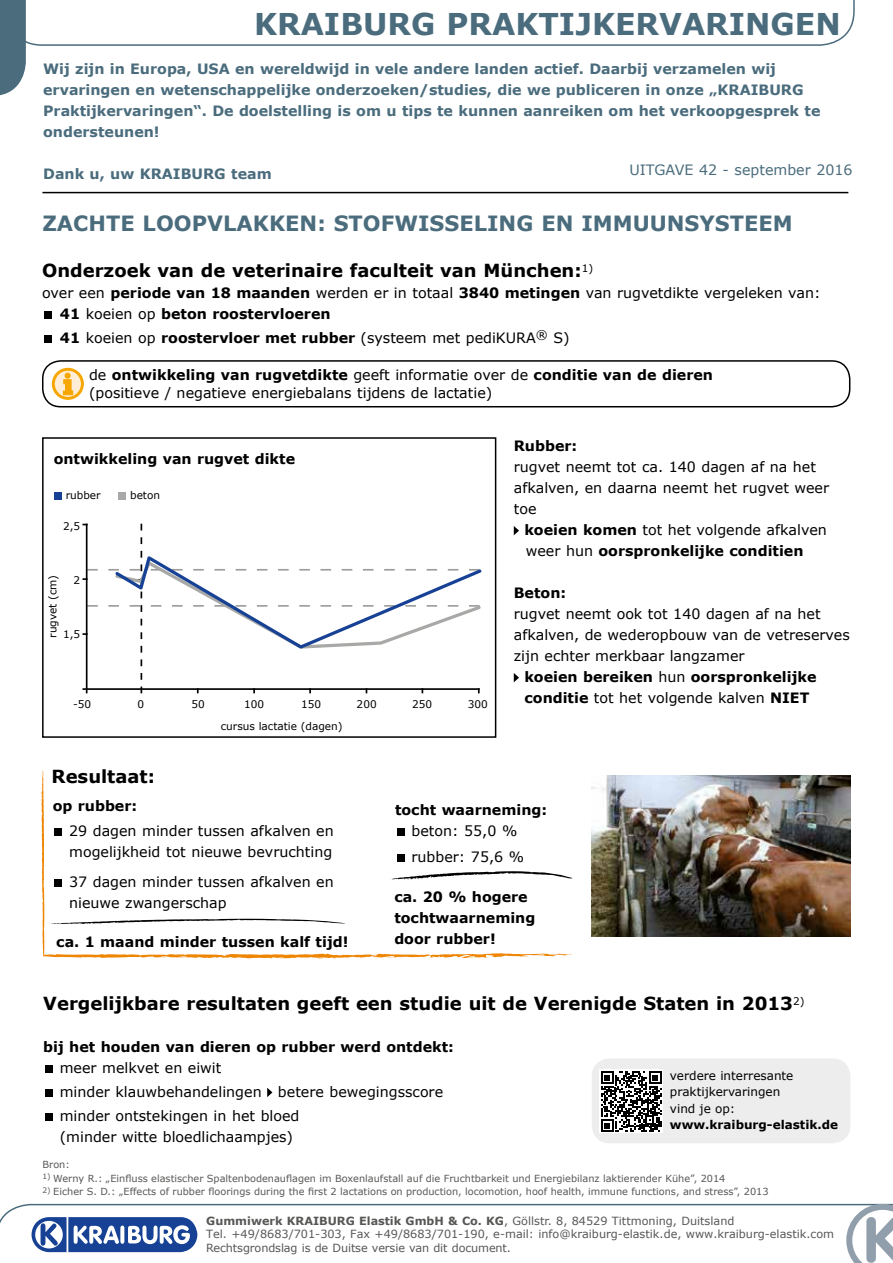
<style>
.page{position:relative;width:893px;height:1263px;background:#fff}
.page>*{position:absolute;margin:0;border:0;box-sizing:border-box;transform-origin:0 0}
.t1{font:700 30px "Verdana";color:#4a6c7d}
.t2{font:700 21px "Verdana";color:#4a6c7d}
.t3{font:700 18px "Verdana";color:#000}
.t4{font:14.25px/21px "Verdana";color:#000}
.t5{font:700 14.25px/21px "Verdana";color:#000}
.t6{font:700 14.25px/21px "Verdana";color:#4a6c7d}
.t7{font:14.25px "Verdana";color:#4a6c7d}
.t8{font:12px/16.5px "Verdana";color:#000}
.t9{font:700 12px "Verdana";color:#000}
.t10{font:11.25px/13.5px "Verdana";color:#575756}
.t11{font:10.5px "Verdana";color:#000}
.t12{font:9.75px "Verdana";color:#575756}
.s1{font-weight:700}
.s2{font-weight:400}
</style>
<div class="page">
<svg style="left:0;top:0;width:855px;height:96px"></svg>
<svg style="left:872px;top:1203px;width:21px;height:1px"></svg>
<svg style="left:0;top:1204px;width:846px;height:20px"></svg>
<svg style="left:846px;top:1204px;width:47px;height:59px"></svg>
<svg style="left:30px;top:1215px;width:169px;height:38px"></svg>
<div style="left:44px;top:311px;width:8px;height:8px;background:#000"></div>
<div style="left:44px;top:335px;width:8px;height:8px;background:#000"></div>
<hr style="left:42px;top:192px;width:806px;height:1px;background:#000">
<div style="left:119px;top:492px;width:7px;height:8px;background:#a8a8a7"></div>
<div style="left:54px;top:492px;width:8px;height:8px;background:#164194"></div>
<div style="left:42px;top:437px;width:454px;height:301px;border:2px solid #000"></div>
<svg style="left:514px;top:526px;width:5px;height:9px"></svg>
<svg style="left:514px;top:673px;width:5px;height:9px"></svg>
<img style="left:592px;top:775px;width:258px;height:161px">
<svg style="left:41px;top:770px;width:532px;height:189px"></svg>
<div style="left:45px;top:1065px;width:8px;height:8px;background:#000"></div>
<div style="left:45px;top:1089px;width:8px;height:8px;background:#000"></div>
<svg style="left:267px;top:1088px;width:5px;height:9px"></svg>
<div style="left:45px;top:1113px;width:8px;height:8px;background:#000"></div>
<div style="left:592px;top:1058px;width:258px;height:85px;background:#ededed;border-radius:18px"></div>
<svg style="left:599px;top:1069px;width:64px;height:64px"></svg>
<div style="left:42px;top:360px;width:808px;height:47px;border:2px solid #000;border-radius:18px"></div>
<svg style="left:53px;top:369px;width:29px;height:29px"></svg>
<div style="left:52px;top:368px;width:32px;height:32px;border:3px solid #f7a600;border-radius:50%"></div>
<svg style="left:63px;top:373px;width:10px;height:22px"></svg>
<svg style="left:82px;top:524px;width:400px;height:169px"></svg>
<svg style="left:601px;top:1071px;width:60px;height:61px;background:#6b6b6b"></svg>
<h1 class="t1" style="left:254px;top:3px;width:588px">KRAIBURG PRAKTIJKERVARINGEN</h1>
<p class="t6" style="left:43px;top:58px;width:779px">Wij zijn in Europa, USA en wereldwijd in vele andere landen actief. Daarbij verzamelen wij ervaringen en wetenschappelijke onderzoeken/studies, die we publiceren in onze „KRAIBURG Praktijkervaringen“. De doelstelling is om u tips te kunnen aanreiken om het verkoopgesprek te ondersteunen!</p>
<p class="t6" style="left:43px;top:163px;width:230px">Dank u, uw KRAIBURG team</p>
<p class="t7" style="left:629px;top:160px;width:225px">UITGAVE 42 - september 2016</p>
<h2 class="t2" style="left:42px;top:208px;width:752px">ZACHTE LOOPVLAKKEN: STOFWISSELING EN IMMUUNSYSTEEM</h2>
<p class="t3" style="left:42px;top:258px;width:553px">Onderzoek van de veterinaire faculteit van München:<sup>1)</sup></p>
<p class="t4" style="left:60px;top:283px;width:762px;text-indent:-18px">over een <span class="s1">periode van 18 maanden</span> werden er in totaal <span class="s1">3840 metingen</span> van rugvetdikte vergeleken van:<br><span class="s1">41</span> koeien op <span class="s1">beton roostervloeren</span></p>
<p class="t4" style="left:60px;top:328px;width:511px"><span class="s1">41</span> koeien op <span class="s1">roostervloer met rubber</span> (systeem met pediKURA<sup>®</sup> S)</p>
<p class="t4" style="left:89px;top:365px;width:625px;line-height:18px">de <span class="s1">ontwikkeling van rugvetdikte</span> geeft informatie over de <span class="s1">conditie van de dieren </span>(positieve / negatieve energiebalans tijdens de lactatie)</p>
<p class="t5" style="left:54px;top:447px;width:243px">ontwikkeling van rugvet dikte</p>
<p class="t11" style="left:66px;top:488px;width:36px">rubber</p>
<p class="t11" style="left:130px;top:488px;width:31px">beton</p>
<p class="t11" style="left:63px;top:519px;width:19px">2,5</p>
<p class="t11" style="left:46px;top:638px;width:65px;rotate:-90deg">rugvet (cm)</p>
<p class="t11" style="left:74px;top:573px;width:8px">2</p>
<p class="t11" style="left:63px;top:627px;width:19px">1,5</p>
<p class="t11" style="left:73px;top:697px;width:20px">-50</p>
<p class="t11" style="left:138px;top:697px;width:8px">0</p>
<p class="t11" style="left:192px;top:697px;width:15px">50</p>
<p class="t11" style="left:244px;top:697px;width:22px">100</p>
<p class="t11" style="left:301px;top:697px;width:22px">150</p>
<p class="t11" style="left:357px;top:697px;width:22px">200</p>
<p class="t11" style="left:412px;top:697px;width:22px">250</p>
<p class="t11" style="left:468px;top:697px;width:22px">300</p>
<p class="t3" style="left:52px;top:764px;width:105px">Resultaat:</p>
<p class="t11" style="left:221px;top:718px;width:123px">cursus lactatie (dagen)</p>
<p class="t5" style="left:514px;top:435px;width:65px">Rubber:</p>
<p class="t4" style="left:514px;top:456px;width:317px">rugvet neemt tot ca. 140 dagen af na het afkalven, en daarna neemt het rugvet weer toe</p>
<p class="t5" style="left:524px;top:519px;width:304px">koeien komen <span class="s2">tot het volgende afkalven weer hun</span> oorspronkelijke conditien</p>
<p class="t5" style="left:514px;top:582px;width:54px">Beton:</p>
<p class="t4" style="left:514px;top:603px;width:308px">rugvet neemt ook tot 140 dagen af na het</p>
<p class="t4" style="left:514px;top:624px;width:338px">afkalven, de wederopbouw van de vetreserves</p>
<p class="t4" style="left:514px;top:645px;width:232px">zijn echter merkbaar langzamer</p>
<p class="t5" style="left:524px;top:666px;width:294px">koeien bereiken <span class="s2">hun</span> oorspronkelijke</p>
<p class="t4" style="left:524px;top:687px;width:286px"><span class="s1">conditie</span> tot het volgende kalven <span class="s1">NIET</span></p>
<p class="t5" style="left:53px;top:794px;width:86px">op rubber:</p>
<p class="t4" style="left:69px;top:820px;width:266px">29 dagen minder tussen afkalven en mogelijkheid tot nieuwe bevruchting</p>
<p class="t4" style="left:69px;top:871px;width:266px">37 dagen minder tussen afkalven en nieuwe zwangerschap</p>
<p class="t5" style="left:56px;top:931px;width:294px">ca. 1 maand minder tussen kalf tijd!</p>
<p class="t5" style="left:395px;top:799px;width:154px">tocht waarneming:</p>
<p class="t4" style="left:411px;top:818px;width:114px;line-height:25.5px">beton: 55,0 % rubber: 75,6 %</p>
<p class="t5" style="left:394px;top:886px;width:143px">ca. 20 % hogere tochtwaarneming door rubber!</p>
<p class="t3" style="left:43px;top:991px;width:763px">Vergelijkbare resultaten geeft een studie uit de Verenigde Staten in 2013<sup>2)</sup></p>
<p class="t5" style="left:43px;top:1036px;width:412px">bij het houden van dieren op rubber werd ontdekt:</p>
<p class="t4" style="left:60px;top:1056px;width:385px;line-height:24px">meer melkvet en eiwit<br>minder klauwbehandelingen betere bewegingsscore minder ontstekingen in het bloed</p>
<p class="t4" style="left:60px;top:1126px;width:235px">(minder witte bloedlichaampjes)</p>
<p class="t12" style="left:43px;top:1158px;width:29px">Bron:</p>
<p class="t12" style="left:43px;top:1171px;width:684px"><sup>1)</sup> Werny R.: „Einfluss elastischer Spaltenbodenauflagen im Boxenlaufstall auf die Fruchtbarkeit und Energiebilanz laktierender Kühe”, 2014</p>
<p class="t12" style="left:43px;top:1185px;width:728px"><sup>2)</sup> Eicher S. D.: „Effects of rubber floorings during the first 2 lactations on production, locomotion, hoof health, immune functions, and stress”, 2013</p>
<p class="t8" style="left:670px;top:1067px;width:125px">verdere interresante praktijkervaringen vind je op:</p>
<p class="t9" style="left:670px;top:1116px;width:170px">www.kraiburg-elastik.de</p>
<p class="t10" style="left:206px;top:1214px;width:629px"><span class="s1">Gummiwerk KRAIBURG Elastik GmbH &amp; Co. KG</span>, Göllstr. 8, 84529 Tittmoning, Duitsland<br>Tel. +49/8683/701-303, Fax +49/8683/701-190, e-mail: info@kraiburg-elastik.de, www.kraiburg-elastik.com</p>
<p class="t10" style="left:206px;top:1241px;width:306px">Rechtsgrondslag is de Duitse versie van dit document.</p>
</div>
